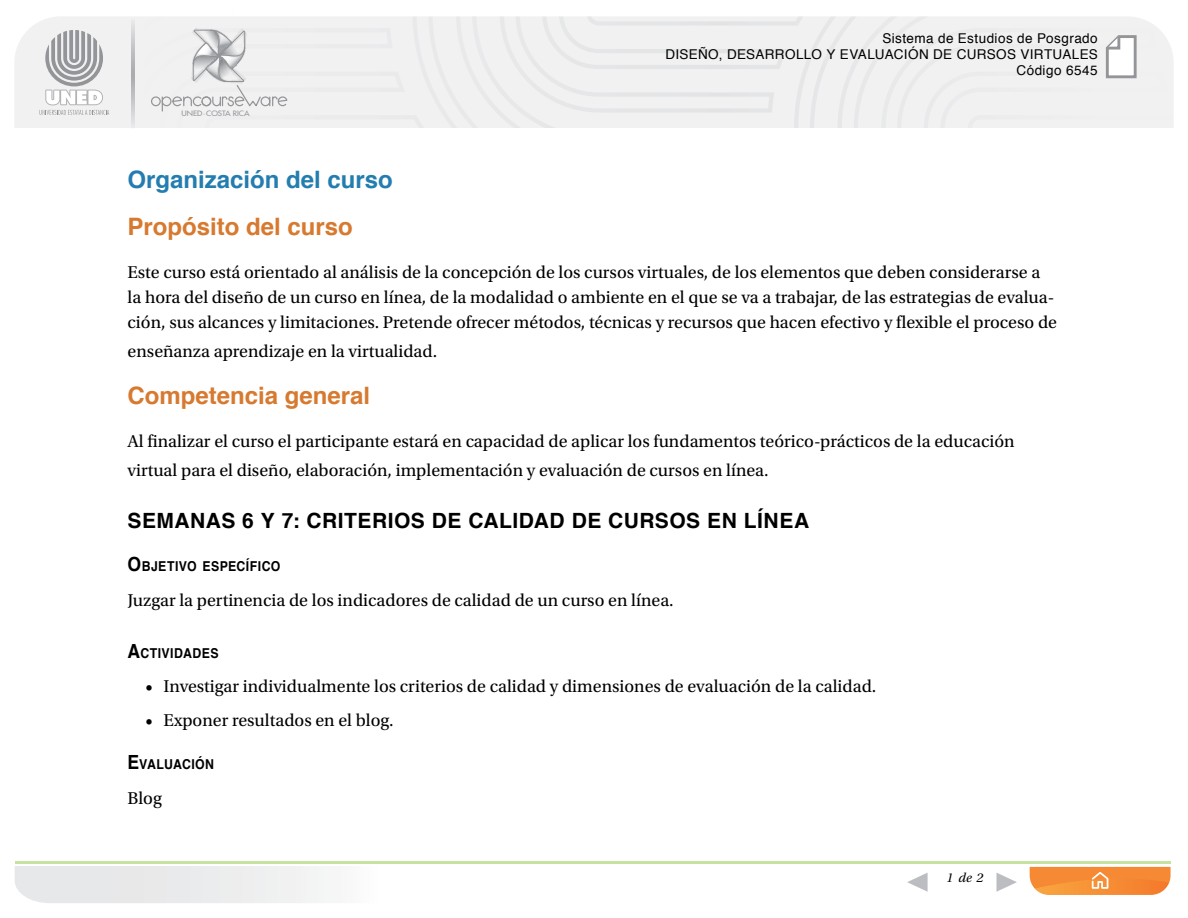
<style>
.page{position:relative;width:1188px;height:918px;background:#fff}
.page>*{position:absolute;margin:0;border:0;box-sizing:border-box;transform-origin:0 0}
.Título_2{font:700 24px "Helvetica";color:#d77a30}
.Título_1{font:700 24px "Helvetica";color:#247daf}
.Subtítulo_1{font:700 21px "Helvetica";letter-spacing:.025em;color:#000}
.Texto_corrido{font:18px/25.2px "Utopia Std";color:#000}
.listas_de_texto_corr{font:18px "Utopia Std";color:#000}
.Subtítulo_2{font:700 13.65px "Helvetica";letter-spacing:.035em;color:#000;scale:.9 1}
.Nombre_de_curso{font:13.5px "Helvetica";letter-spacing:.03em;color:#000}
.t1{font:italic 13.5px "Utopia Std";color:#000}
.t2{font:500 7.2px "Futura Std";letter-spacing:-.005em;color:#939598;scale:1.1 1}
.s1{font-size:19.5px}
</style>
<div class="page">
<svg style="left:15px;top:866px;width:1156px;height:37px"></svg>
<svg style="left:996px;top:873px;width:21px;height:19px"></svg>
<svg style="left:907px;top:873px;width:21px;height:19px"></svg>
<svg style="left:535px;top:16px;width:275px;height:112px"></svg>
<div style="left:135px;top:16px;width:293px;height:112px;background:#f1f1f2"></div>
<svg style="left:428px;top:16px;width:107px;height:112px"></svg>
<svg style="left:1030px;top:867px;width:141px;height:28px;background:#f69342"></svg>
<svg style="left:810px;top:16px;width:364px;height:112px"></svg>
<svg style="left:15px;top:17px;width:117px;height:111px"></svg>
<hr style="left:15px;top:861px;width:1156px;height:3px;background:#8cc63f">
<div style="left:139px;top:16px;width:160px;height:112px;background:#f1f1f2"></div>
<div style="left:162px;top:96px;width:10px;height:10px;border:1px solid #939598;border-radius:50%"></div>
<svg style="left:162px;top:97px;width:1px;height:14px"></svg>
<div style="left:151px;top:96px;width:10px;height:10px;border:1px solid #939598;border-radius:50%"></div>
<div style="left:261px;top:96px;width:9px;height:10px;border:1px solid #939598;border-radius:50%"></div>
<svg style="left:269px;top:96px;width:19px;height:11px"></svg>
<svg style="left:172px;top:30px;width:90px;height:78px"></svg>
<svg style="left:132px;top:17px;width:3px;height:111px"></svg>
<p class="t2" style="left:182px;top:109px;width:63px">UNED·COSTA RICA</p>
<p class="Nombre_de_curso" style="left:882px;top:27px;width:217px">Sistema de Estudios de Posgrado</p>
<p class="Nombre_de_curso" style="left:665px;top:44px;width:434px">DISEÑO, DESARROLLO Y EVALUACIÓN DE CURSOS VIRTUALES</p>
<p class="Nombre_de_curso" style="left:1016px;top:60px;width:83px">Código 6545</p>
<p class="Título_1" style="left:128px;top:160px;width:267px">Organización del curso</p>
<p class="Título_2" style="left:128px;top:207px;width:227px">Propósito del curso</p>
<p class="Texto_corrido" style="left:128px;top:260px;width:931px">Este curso está orientado al análisis de la concepción de los cursos virtuales, de los elementos que deben considerarse a la hora del diseño de un curso en línea, de la modalidad o ambiente en el que se va a trabajar, de las estrategias de evalua&shy;ción, sus alcances y limitaciones. Pretende ofrecer métodos, técnicas y recursos que hacen efectivo y flexible el proceso de</p>
<p class="Texto_corrido" style="left:128px;top:339px;width:311px">enseñanza aprendizaje en la virtualidad.</p>
<p class="Título_2" style="left:128px;top:376px;width:244px">Competencia general</p>
<p class="Texto_corrido" style="left:128px;top:427px;width:889px;line-height:28.8px">Al finalizar el curso el participante estará en capacidad de aplicar los fundamentos teórico-prácticos de la educación virtual para el diseño, elaboración, implementación y evaluación de cursos en línea.</p>
<p class="Subtítulo_1" style="left:128px;top:504px;width:543px">Semanas 6 y 7: Criterios de calidad de cursos</p>
<p class="Subtítulo_1" style="left:707px;top:504px;width:104px">en línea</p>
<p class="Subtítulo_2" style="left:128px;top:556px;width:170px"><span class="s1">O</span>BJETIVO ESPECÍFICO</p>
<p class="Texto_corrido" style="left:128px;top:588px;width:548px">Juzgar la pertinencia de los indicadores de calidad de un curso en línea.</p>
<p class="Subtítulo_2" style="left:128px;top:642px;width:103px"><span class="s1">A</span>CTIVIDADES</p>
<p class="listas_de_texto_corr" style="left:146px;top:677px;width:732px">• Investigar individualmente los criterios de calidad y dimensiones de evaluación de la calidad.</p>
<p class="listas_de_texto_corr" style="left:146px;top:711px;width:250px">• Exponer resultados en el blog.</p>
<p class="Subtítulo_2" style="left:128px;top:754px;width:98px"><span class="s1">E</span>VALUACIÓN</p>
<p class="Texto_corrido" style="left:128px;top:786px;width:36px">Blog</p>
<p class="t1" style="left:947px;top:871px;width:38px">1 de 2</p>
</div>
